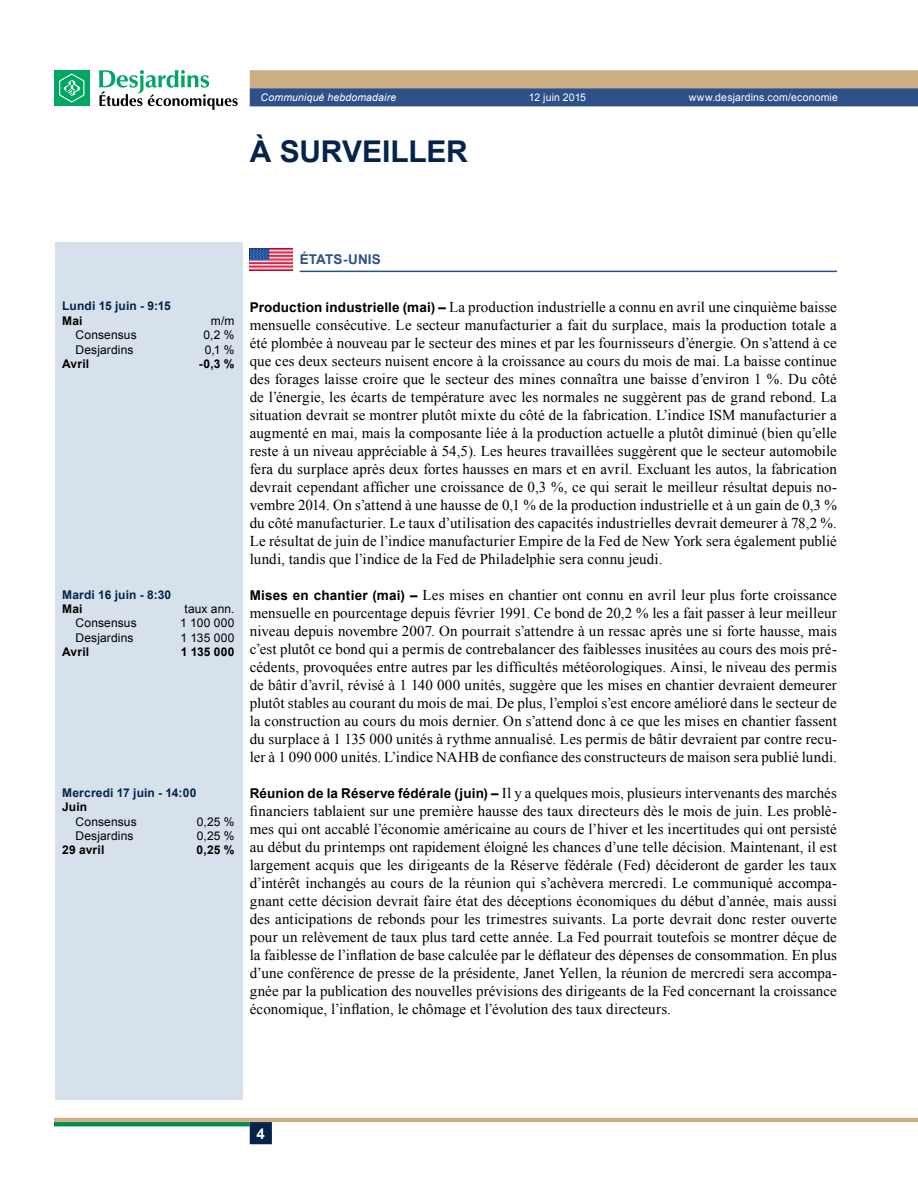
<style>
.page{position:relative;width:918px;height:1188px;background:#fff}
.page>*{position:absolute;margin:0;border:0;box-sizing:border-box;transform-origin:0 0}
.t1{font:700 30px "Arial";letter-spacing:-.01em;color:#05234b}
.t2{font:15px/18px "Times New Roman";letter-spacing:.005em;color:#000;text-align:justify}
.t3{font:700 15px "Arial";color:#fff}
.t4{font:700 13.5px "Arial";color:#2d5088}
.t5{font:12px "Arial";letter-spacing:.01em;color:#000}
.t6{font:700 12px "Arial";letter-spacing:.015em;color:#05234b}
.t7{font:700 12px "Arial";letter-spacing:.015em;color:#000}
.t8{font:10.5px "Arial";letter-spacing:.015em;color:#fff}
.t9{font:italic 10.5px "Arial";letter-spacing:.015em;color:#fff}
.s1{font-family:"Arial";font-weight:700;font-size:13.5px}
</style>
<div class="page">
<svg style="left:250px;top:70px;width:668px;height:36px;background:#7e8087"></svg>
<hr style="left:54px;top:1118px;width:864px;height:4px;background:#cdae84">
<svg style="left:54px;top:1122px;width:196px;height:4px"></svg>
<div style="left:250px;top:1122px;width:22px;height:22px;background:#05234b;border:2px solid #05234b"></div>
<div style="left:54px;top:70px;width:36px;height:36px;background:#00a664"></div>
<svg style="left:59px;top:73px;width:25px;height:30px"></svg>
<svg style="left:99px;top:70px;width:139px;height:40px"></svg>
<hr style="left:300px;top:271px;width:537px;height:1px;background:#2d5088">
<img style="left:250px;top:249px;width:43px;height:21px">
<div style="left:55px;top:242px;width:187px;height:858px;background:#d7e1eb"></div>
<p class="t9" style="left:261px;top:91px;width:137px">Communiqué hebdomadaire</p>
<p class="t8" style="left:529px;top:91px;width:59px">12 juin 2015</p>
<p class="t8" style="left:689px;top:91px;width:151px">www.desjardins.com/economie</p>
<h1 class="t1" style="left:250px;top:132px;width:220px">À surveiller</h1>
<p class="t6" style="left:62px;top:298px;width:110px">Lundi 15 juin - 9:15</p>
<p class="t7" style="left:62px;top:313px;width:22px">Mai</p>
<p class="t5" style="left:211px;top:313px;width:25px">m/m</p>
<p class="t5" style="left:76px;top:327px;width:63px">Consensus</p>
<p class="t5" style="left:204px;top:327px;width:33px">0,2 %</p>
<p class="t5" style="left:76px;top:342px;width:59px">Desjardins</p>
<p class="t5" style="left:205px;top:342px;width:31px">0,1 %</p>
<p class="t7" style="left:62px;top:356px;width:29px">Avril</p>
<p class="t7" style="left:199px;top:356px;width:37px">-0,3 %</p>
<p class="t6" style="left:62px;top:587px;width:111px">Mardi 16 juin - 8:30</p>
<p class="t7" style="left:62px;top:601px;width:22px">Mai</p>
<p class="t5" style="left:184px;top:601px;width:52px">taux ann.</p>
<p class="t5" style="left:76px;top:615px;width:63px">Consensus</p>
<p class="t5" style="left:180px;top:615px;width:56px">1 100 000</p>
<p class="t5" style="left:76px;top:630px;width:59px">Desjardins</p>
<p class="t5" style="left:181px;top:630px;width:56px">1 135 000</p>
<p class="t7" style="left:62px;top:644px;width:29px">Avril</p>
<p class="t7" style="left:181px;top:644px;width:55px">1 135 000</p>
<p class="t6" style="left:62px;top:785px;width:136px">Mercredi 17 juin - 14:00</p>
<p class="t7" style="left:62px;top:799px;width:27px">Juin</p>
<p class="t5" style="left:76px;top:813px;width:63px">Consensus</p>
<p class="t5" style="left:197px;top:813px;width:39px">0,25 %</p>
<p class="t5" style="left:76px;top:828px;width:59px">Desjardins</p>
<p class="t5" style="left:197px;top:828px;width:39px">0,25 %</p>
<p class="t7" style="left:62px;top:842px;width:44px">29 avril</p>
<p class="t7" style="left:197px;top:842px;width:39px">0,25 %</p>
<p class="t4" style="left:300px;top:250px;width:10px">État</p>
<p class="t4" style="left:334px;top:250px;width:49px">s-Unis</p>
<p class="t2" style="left:250px;top:297px;width:589px"><span class="s1">Production industrielle (mai) –</span> La production industrielle a connu en avril une cinquième baisse mensuelle consécutive. Le secteur manufacturier a fait du surplace, mais la production totale a été plombée à nouveau par le secteur des mines et par les fournisseurs d’énergie. On s’attend à ce que ces deux secteurs nuisent encore à la croissance au cours du mois de mai. La baisse continue des forages laisse croire que le secteur des mines connaîtra une baisse d’environ 1 %. Du côté de l’énergie, les écarts de température avec les normales ne suggèrent pas de grand rebond. La situation devrait se montrer plutôt mixte du côté de la fabrication. L’indice ISM manufacturier a augmenté en mai, mais la composante liée à la production actuelle a plutôt diminué (bien qu’elle reste à un niveau appréciable à 54,5). Les heures travaillées suggèrent que le secteur automobile fera du surplace après deux fortes hausses en mars et en avril. Excluant les autos, la fabrication devrait cependant afficher une croissance de 0,3 %, ce qui serait le meilleur résultat depuis no&shy;vembre 2014. On s’attend à une hausse de 0,1 % de la production industrielle et à un gain de 0,3 % du côté manufacturier. Le taux d’utilisation des capacités industrielles devrait demeurer à 78,2 %.<br>Le résultat de juin de l’indice manufacturier Empire de la Fed de New York sera également publié lundi, tandis que l’indice de la Fed de Philadelphie sera connu jeudi.</p>
<p class="t2" style="left:250px;top:585px;width:589px"><span class="s1">Mises en chantier (mai) –</span> Les mises en chantier ont connu en avril leur plus forte croissance mensuelle en pourcentage depuis février 1991. Ce bond de 20,2 % les a fait passer à leur meilleur niveau depuis novembre 2007. On pourrait s’attendre à un ressac après une si forte hausse, mais c’est plutôt ce bond qui a permis de contrebalancer des faiblesses inusitées au cours des mois pré&shy;cédents, provoquées entre autres par les difficultés météorologiques. Ainsi, le niveau des permis de bâtir d’avril, révisé à 1 140 000 unités, suggère que les mises en chantier devraient demeurer plutôt stables au courant du mois de mai. De plus, l’emploi s’est encore amélioré dans le secteur de la construction au cours du mois dernier. On s’attend donc à ce que les mises en chantier fassent du surplace à 1 135 000 unités à rythme annualisé. Les permis de bâtir devraient par contre recu&shy;ler à 1 090 000 unités. L’indice NAHB de confiance des constructeurs de maison sera publié lundi.</p>
<p class="t2" style="left:250px;top:783px;width:589px"><span class="s1">Réunion de la Réserve fédérale (juin) –</span> Il y a quelques mois, plusieurs intervenants des marchés financiers tablaient sur une première hausse des taux directeurs dès le mois de juin. Les problè&shy;mes qui ont accablé l’économie américaine au cours de l’hiver et les incertitudes qui ont persisté au début du printemps ont rapidement éloigné les chances d’une telle décision. Maintenant, il est largement acquis que les dirigeants de la Réserve fédérale (Fed) décideront de garder les taux d’intérêt inchangés au cours de la réunion qui s’achèvera mercredi. Le communiqué accompa&shy;gnant cette décision devrait faire état des déceptions économiques du début d’année, mais aussi des anticipations de rebonds pour les trimestres suivants. La porte devrait donc rester ouverte pour un relèvement de taux plus tard cette année. La Fed pourrait toutefois se montrer déçue de la faiblesse de l’inflation de base calculée par le déflateur des dépenses de consommation. En plus d’une conférence de presse de la présidente, Janet Yellen, la réunion de mercredi sera accompa&shy;gnée par la publication des nouvelles prévisions des dirigeants de la Fed concernant la croissance économique, l’inflation, le chômage et l’évolution des taux directeurs.</p>
<p class="t3" style="left:257px;top:1124px;width:10px">4</p>
</div>
